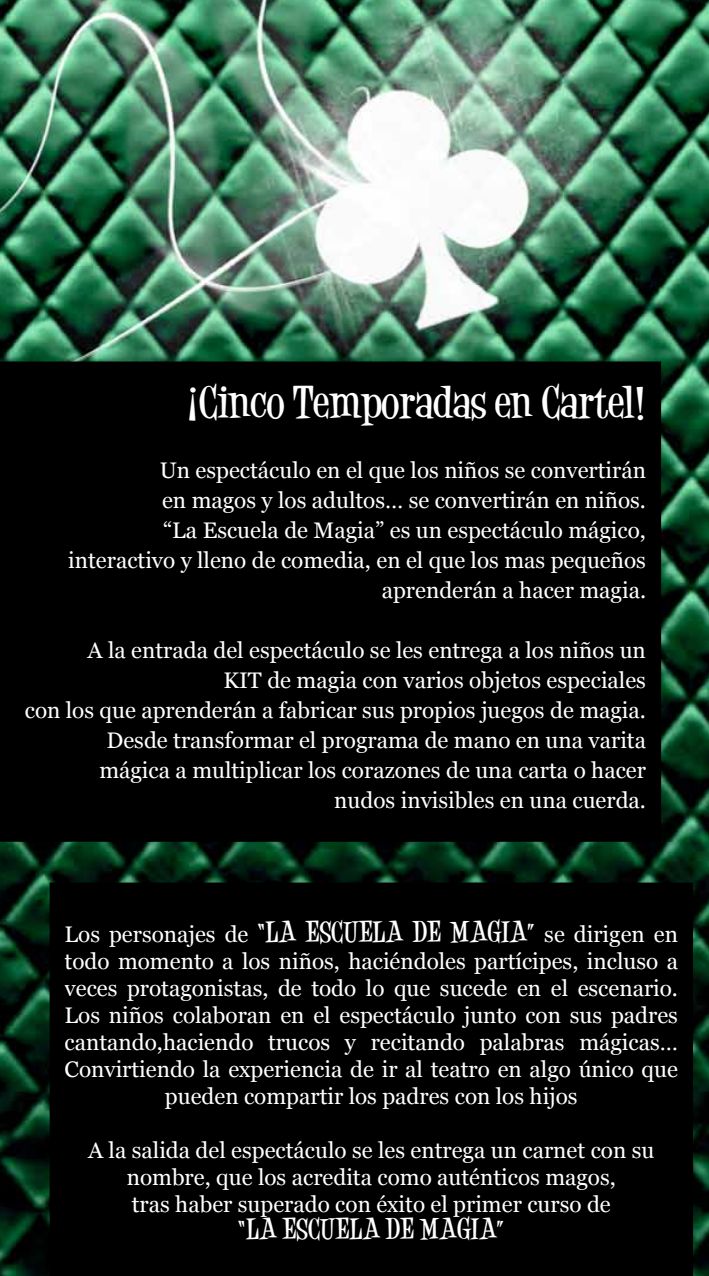
<style>
.page{position:relative;width:709px;height:1276px;background:#fff}
.page>*{position:absolute;margin:0;border:0;box-sizing:border-box;transform-origin:0 0}
.t1{font:700 35px "Desigers";color:#fff}
.t2{font:22.5px/30px "Georgia";color:#fff;text-align:right}
.t3{font:700 22.5px "Desigers";color:#fff}
.s1{font-family:"Desigers";font-weight:700}
</style>
<div class="page">
<img style="left:0;top:0;width:709px;height:1276px">
<div style="left:0;top:361px;width:661px;height:481px;background:#000"></div>
<div style="left:50px;top:882px;width:643px;height:394px;background:#000"></div>
<h1 class="t1" style="left:187px;top:376px;width:460px">¡Cinco Temporadas en Cartel!</h1>
<p class="t2" style="left:68px;top:455px;width:579px">Un espectáculo en el que los niños se convertirán<br>en magos y los adultos… se convertirán en niños.<br>“La Escuela de Magia” es un espectáculo mágico, interactivo y lleno de comedia, en el que los mas pequeños aprenderán a hacer magia.</p>
<p class="t2" style="left:25px;top:635px;width:622px">A la entrada del espectáculo se les entrega a los niños un<br>KIT de magia con varios objetos especiales<br>con los que aprenderán a fabricar sus propios juegos de magia.<br>Desde transformar el programa de mano en una varita<br>mágica a multiplicar los corazones de una carta o hacer<br>nudos invisibles en una cuerda.</p>
<p class="t2" style="left:65px;top:921px;width:615px;line-height:27px;text-align:center">Los personajes de <span class="s1">“LA ESCUELA DE MAGIA”</span> se dirigen en todo momento a los niños, haciéndoles partícipes, incluso a veces protagonistas, de todo lo que sucede en el escenario.<br>Los niños colaboran en el espectáculo junto con sus padres cantando,haciendo trucos y recitando palabras mágicas… Convirtiendo la experiencia de ir al teatro en algo único que pueden compartir los padres con los hijos</p>
<p class="t2" style="left:88px;top:1137px;width:568px;line-height:27px;text-align:center">A la salida del espectáculo se les entrega un carnet con su nombre, que los acredita como auténticos magos,<br>tras haber superado con éxito el primer curso de</p>
<p class="t3" style="left:238px;top:1212px;width:268px">“LA ESCUELA DE MAGIA”</p>
</div>
